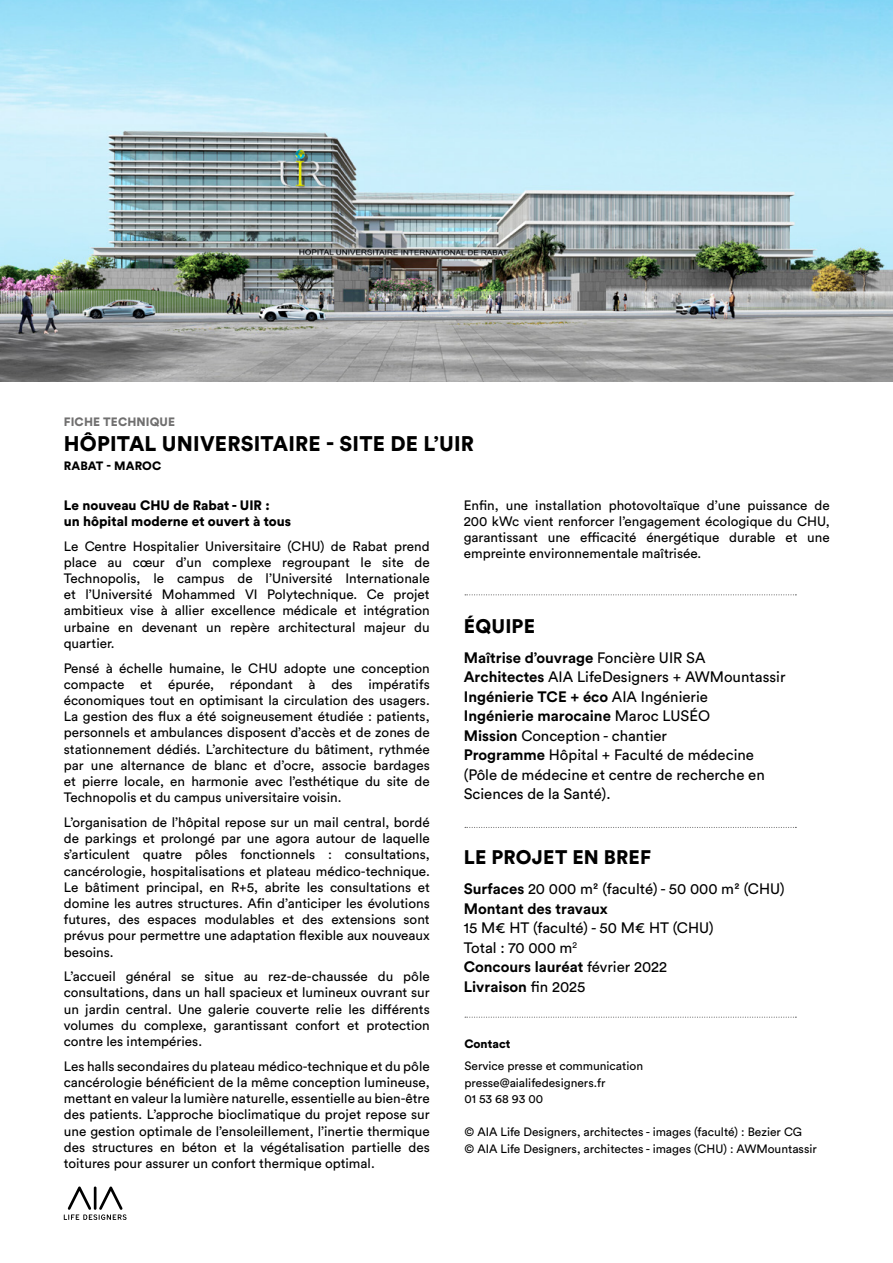
<style>
.page{position:relative;width:893px;height:1263px;background:#fff}
.page>*{position:absolute;margin:0;border:0;box-sizing:border-box;transform-origin:0 0}
.t1{font:900 21px "Circular Pro";letter-spacing:.01em;color:#000}
.t2{font:900 19.5px "Circular Pro";letter-spacing:.01em;color:#000}
.t3{font:15px/19.5px "Circular Pro";color:#000}
.t4{font:13.5px/16.2px "Circular Pro";color:#000;text-align:justify}
.t5{font:900 13.5px/16.2px "Circular Pro";color:#000}
.t6{font:12px/16.5px "Circular Pro";color:#000}
.t7{font:900 12px "Circular Pro";letter-spacing:.005em;color:#000}
.t8{font:900 12px "Circular Pro";letter-spacing:.01em;color:#706f6f}
.s1{font-weight:700}
</style>
<div class="page">
<img style="left:0;top:0;width:893px;height:382px">
<svg style="left:64px;top:1186px;width:63px;height:34px"></svg>
<svg style="left:465px;top:827px;width:331px;height:1px"></svg>
<svg style="left:465px;top:1016px;width:331px;height:2px"></svg>
<svg style="left:465px;top:594px;width:331px;height:1px"></svg>
<p class="t8" style="left:64px;top:414px;width:113px">FICHE TECHNIQUE</p>
<h1 class="t1" style="left:64px;top:429px;width:412px">HÔPITAL UNIVERSITAIRE - SITE DE L’UIR</h1>
<p class="t7" style="left:64px;top:457px;width:99px">RABAT - MAROC</p>
<p class="t5" style="left:64px;top:496px;width:229px">Le nouveau CHU de Rabat - UIR :<br>un hôpital moderne et ouvert à tous</p>
<p class="t4" style="left:64px;top:537px;width:367px">Le Centre Hospitalier Universitaire (CHU) de Rabat prend place au cœur d’un complexe regroupant le site de Technopolis, le campus de l’Université Internationale et l’Université Mohammed VI Polytechnique. Ce projet ambitieux vise à allier excellence médicale et intégration urbaine en devenant un repère architectural majeur du quartier.</p>
<p class="t4" style="left:64px;top:659px;width:367px">Pensé à échelle humaine, le CHU adopte une conception compacte et épurée, répondant à des impératifs économiques tout en optimisant la circulation des usagers.<br>La gestion des flux a été soigneusement étudiée : patients, personnels et ambulances disposent d’accès et de zones de stationnement dédiés. L’architecture du bâtiment, rythmée par une alternance de blanc et d’ocre, associe bardages et pierre locale, en harmonie avec l’esthétique du site de Technopolis et du campus universitaire voisin.</p>
<p class="t4" style="left:64px;top:813px;width:367px">L’organisation de l’hôpital repose sur un mail central, bordé de parkings et prolongé par une agora autour de laquelle s’articulent quatre pôles fonctionnels : consultations, cancérologie, hospitalisations et plateau médico-technique.<br>Le bâtiment principal, en R+5, abrite les consultations et domine les autres structures. Afin d’anticiper les évolutions futures, des espaces modulables et des extensions sont prévus pour permettre une adaptation flexible aux nouveaux besoins.</p>
<p class="t4" style="left:64px;top:968px;width:367px">L’accueil général se situe au rez-de-chaussée du pôle consultations, dans un hall spacieux et lumineux ouvrant sur un jardin central. Une galerie couverte relie les différents volumes du complexe, garantissant confort et protection contre les intempéries.</p>
<p class="t4" style="left:64px;top:1057px;width:367px">Les halls secondaires du plateau médico-technique et du pôle cancérologie bénéficient de la même conception lumineuse, mettant en valeur la lumière naturelle, essentielle au bien-être des patients. L’approche bioclimatique du projet repose sur une gestion optimale de l’ensoleillement, l’inertie thermique des structures en béton et la végétalisation partielle des toitures pour assurer un confort thermique optimal.</p>
<p class="t4" style="left:464px;top:496px;width:367px">Enfin, une installation photovoltaïque d’une puissance de 200 kWc vient renforcer l’engagement écologique du CHU, garantissant une efficacité énergétique durable et une empreinte environnementale maîtrisée.</p>
<h2 class="t2" style="left:464px;top:612px;width:73px">ÉQUIPE</h2>
<p class="t3" style="left:464px;top:647px;width:323px"><span class="s1">Maîtrise d’ouvrage</span> Foncière UIR SA <span class="s1">Architectes</span> AIA LifeDesigners + AWMountassir <span class="s1">Ingénierie TCE + éco</span> AIA Ingénierie<br><span class="s1">Ingénierie marocaine</span> Maroc LUSÉO<br><span class="s1">Mission</span> Conception - chantier<br><span class="s1">Programme</span> Hôpital + Faculté de médecine (Pôle de médecine et centre de recherche en Sciences de la Santé).</p>
<h2 class="t2" style="left:464px;top:844px;width:189px">LE PROJET EN BREF</h2>
<p class="t3" style="left:464px;top:878px;width:323px"><span class="s1">Surfaces</span> 20 000 m² (faculté) - 50 000 m² (CHU)<br><span class="s1">Montant des travaux</span></p>
<p class="t3" style="left:464px;top:917px;width:252px">15 M€ HT (faculté) - 50 M€ HT (CHU)<br>Total : 70 000 m<sup>2<br></sup><span class="s1">Concours lauréat</span> février 2022<br><span class="s1">Livraison</span> fin 2025</p>
<p class="t7" style="left:464px;top:1035px;width:47px">Contact</p>
<p class="t6" style="left:464px;top:1057px;width:180px">Service presse et communication presse@aialifedesigners.fr<br>01 53 68 93 00</p>
<p class="t6" style="left:464px;top:1123px;width:354px">© AIA Life Designers, architectes - images (faculté) : Bezier CG<br>© AIA Life Designers, architectes - images (CHU) : AWMountassir</p>
</div>
